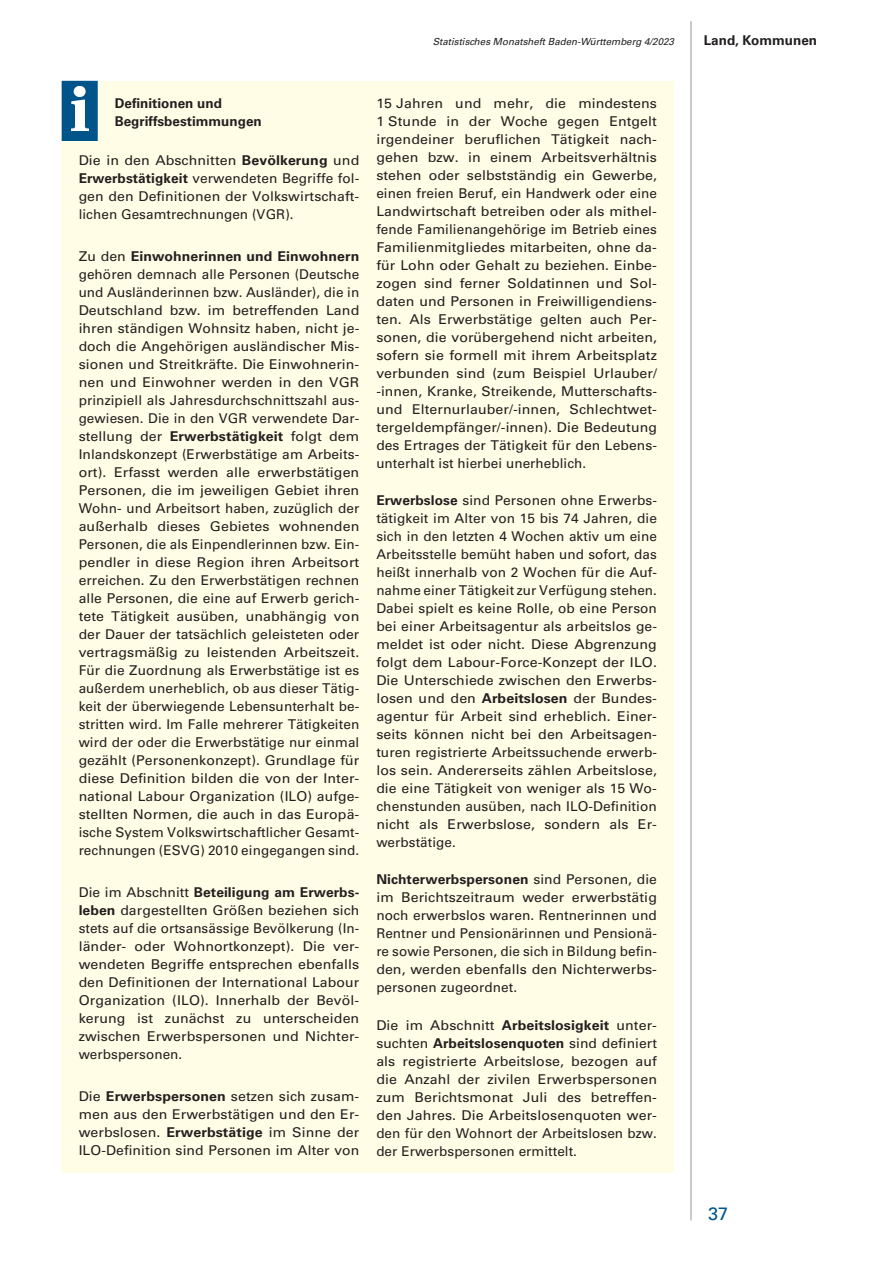
<style>
.page{position:relative;width:893px;height:1263px;background:#fff}
.page>*{position:absolute;margin:0;border:0;box-sizing:border-box;transform-origin:0 0}
.t1{font:18px "Univers";color:#01548a}
.Infotext{font:13.5px/18px "Univers";letter-spacing:.005em;color:#231f20;text-align:justify;scale:1.05 1}
.Infotext-2{font:13.5px/18px "Univers";letter-spacing:.005em;color:#231f20;text-align:justify}
.Infotext-3{font:13.5px/18px "Univers";letter-spacing:.005em;color:#231f20;text-align:justify;scale:1.04 1}
.Überschrift_Infotext{font:700 13.5px/18px "Univers";color:#231f20}
.t2{font:italic 9.75px "Univers";color:#231f20}
.s1{font-weight:700}
</style>
<div class="page">
<hr style="left:691px;top:21px;width:1px;height:1199px;background:#939598">
<div style="left:62px;top:81px;width:612px;height:1092px;background:#fffde5"></div>
<div style="left:62px;top:81px;width:36px;height:60px;background:#01548a;border:2px solid #01548a"></div>
<img style="left:71px;top:87px;width:17px;height:43px">
<p class="t2" style="left:433px;top:35px;width:243px">Statistisches Monatsheft Baden-Württemberg 4/2023</p>
<p class="Überschrift_Infotext" style="left:704px;top:31px;width:115px">Land, Kommunen</p>
<p class="Überschrift_Infotext" style="left:115px;top:94px;width:149px">Definitionen und<br>Begriffsbestimmungen</p>
<p class="Infotext" style="left:79px;top:152px;width:269px">Die in den Abschnitten <span class="s1">Bevölkerung</span> und <span class="s1">Erwerbstätigkeit</span> verwendeten Begriffe fol&shy;gen den Definitionen der Volkswirtschaft&shy;lichen Gesamtrechnungen (VGR).</p>
<p class="Infotext-3" style="left:79px;top:247px;width:271px">Zu den <span class="s1">Einwohnerinnen und Einwohnern </span>gehören demnach alle Personen (Deutsche und Ausländerinnen bzw. Ausländer), die in Deutschland bzw. im betreffenden Land ihren ständigen Wohnsitz haben, nicht je&shy;doch die Angehörigen ausländischer Mis&shy;sionen und Streitkräfte. Die Einwohnerin&shy;nen und Einwohner werden in den VGR prinzipiell als Jahresdurchschnittszahl aus&shy;gewiesen. Die in den VGR verwendete Dar&shy;stellung der <span class="s1">Erwerbstätigkeit</span> folgt dem Inlandskonzept (Erwerbstätige am Arbeits&shy;ort). Erfasst werden alle erwerbstätigen Personen, die im jeweiligen Gebiet ihren Wohn- und Arbeitsort haben, zuzüglich der außerhalb dieses Gebietes wohnenden Personen, die als Einpendlerinnen bzw. Ein&shy;pendler in diese Region ihren Arbeitsort erreichen. Zu den Erwerbstätigen rechnen alle Personen, die eine auf Erwerb gerich&shy;tete Tätigkeit ausüben, unabhängig von der Dauer der tatsächlich geleisteten oder vertragsmäßig zu leistenden Arbeitszeit.<br>Für die Zuordnung als Erwerbstätige ist es außerdem unerheblich, ob aus dieser Tätig&shy;keit der überwiegende Lebensunterhalt be&shy;stritten wird. Im Falle mehrerer Tätigkeiten wird der oder die Erwerbstätige nur einmal gezählt (Personenkonzept). Grundlage für diese Definition bilden die von der Inter&shy;national Labour Organization (ILO) aufge&shy;stellten Normen, die auch in das Europä&shy;ische System Volkswirtschaftlicher Gesamt&shy;rechnungen (ESVG) 2010 eingegangen sind.</p>
<p class="Infotext-2" style="left:79px;top:883px;width:282px">Die im Abschnitt <span class="s1">Beteiligung am Erwerbs&shy;leben</span> dargestellten Größen beziehen sich stets auf die ortsansässige Bevölkerung (In&shy;länder- oder Wohnortkonzept). Die ver&shy;wendeten Begriffe entsprechen ebenfalls den Definitionen der International Labour Organization (ILO). Innerhalb der Bevöl&shy;kerung ist zunächst zu unterscheiden zwischen Erwerbspersonen und Nichter&shy;werbspersonen.</p>
<p class="Infotext" style="left:79px;top:1087px;width:269px">Die <span class="s1">Erwerbspersonen</span> setzen sich zusam&shy;men aus den Erwerbstätigen und den Er&shy;werbslosen. <span class="s1">Erwerbstätige</span> im Sinne der ILO-Definition sind Personen im Alter von</p>
<p class="Infotext" style="left:376px;top:94px;width:269px">15 Jahren und mehr, die mindestens 1 Stunde in der Woche gegen Entgelt irgendeiner beruflichen Tätigkeit nach&shy;gehen bzw. in einem Arbeitsverhältnis stehen oder selbstständig ein Gewerbe, einen freien Beruf, ein Handwerk oder eine Landwirtschaft betreiben oder als mithel&shy;fende Familienangehörige im Betrieb eines Familienmitgliedes mitarbeiten, ohne da&shy;für Lohn oder Gehalt zu beziehen. Einbe&shy;zogen sind ferner Soldatinnen und Sol&shy;daten und Personen in Freiwilligendiens&shy;ten. Als Erwerbstätige gelten auch Per&shy;sonen, die vorübergehend nicht arbeiten, sofern sie formell mit ihrem Arbeitsplatz verbunden sind (zum Beispiel Urlauber/ -innen, Kranke, Streikende, Mutterschafts&shy;und Elternurlauber/-innen, Schlechtwet&shy;tergeldempfänger/-innen). Die Bedeutung des Ertrages der Tätigkeit für den Lebens&shy;unterhalt ist hierbei unerheblich.</p>
<p class="Infotext-2" style="left:376px;top:491px;width:282px"><span class="s1">Erwerbslose</span> sind Personen ohne Erwerbs&shy;tätigkeit im Alter von 15 bis 74 Jahren, die sich in den letzten 4 Wochen aktiv um eine Arbeitsstelle bemüht haben und sofort, das heißt innerhalb von 2 Wochen für die Auf&shy;nahme einer Tätigkeit zur Verfügung stehen.<br>Dabei spielt es keine Rolle, ob eine Person bei einer Arbeitsagentur als arbeitslos ge&shy;meldet ist oder nicht. Diese Abgrenzung folgt dem Labour-Force-Konzept der ILO.<br>Die Unterschiede zwischen den Erwerbs&shy;losen und den <span class="s1">Arbeitslosen</span> der Bundes&shy;agentur für Arbeit sind erheblich. Einer&shy;seits können nicht bei den Arbeitsagen&shy;turen registrierte Arbeitssuchende erwerb&shy;los sein. Andererseits zählen Arbeitslose, die eine Tätigkeit von weniger als 15 Wo&shy;chenstunden ausüben, nach ILO-Definition nicht als Erwerbslose, sondern als Er&shy;werbstätige.</p>
<p class="Infotext-2" style="left:376px;top:871px;width:282px"><span class="s1">Nichterwerbspersonen</span> sind Personen, die im Berichtszeitraum weder erwerbstätig noch erwerbslos waren. Rentnerinnen und Rentner und Pensionärinnen und Pensionä&shy;re sowie Personen, die sich in Bildung befin&shy;den, werden ebenfalls den Nichterwerbs&shy;personen zugeordnet.</p>
<p class="Infotext" style="left:376px;top:1016px;width:269px">Die im Abschnitt <span class="s1">Arbeitslosigkeit</span> unter&shy;suchten <span class="s1">Arbeitslosenquoten</span> sind definiert als registrierte Arbeitslose, bezogen auf die Anzahl der zivilen Erwerbspersonen zum Berichtsmonat Juli des betreffen&shy;den Jahres. Die Arbeitslosenquoten wer&shy;den für den Wohnort der Arbeitslosen bzw. der Erwerbspersonen ermittelt.</p>
<h1 class="t1" style="left:708px;top:1203px;width:22px">37</h1>
</div>
